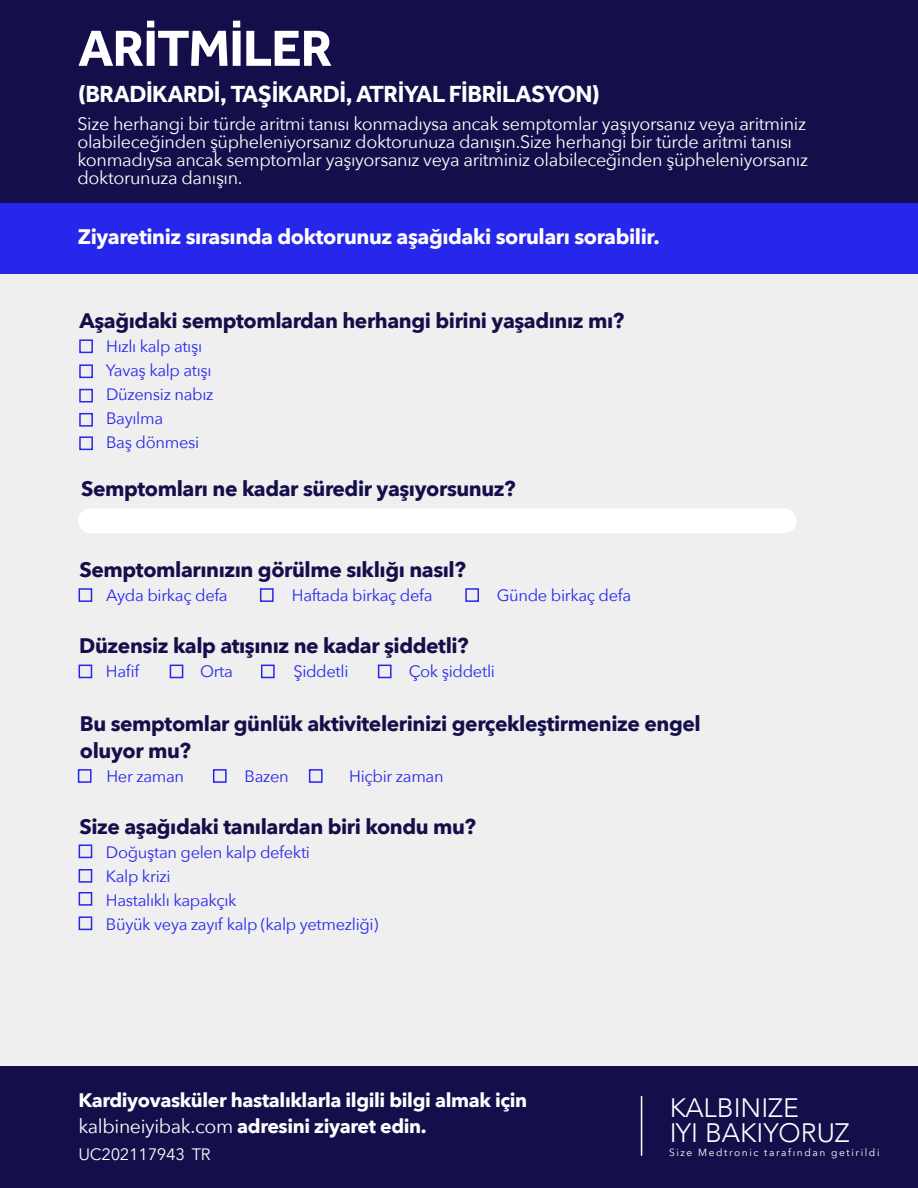
<style>
.page{position:relative;width:918px;height:1188px;background:#fff}
.page>*{position:absolute;margin:0;border:0;box-sizing:border-box;transform-origin:0 0}
.t1{font:700 52.5px "Effra";letter-spacing:-.02em;color:#fff}
.t2{font:300 26.7px/24.6px "Avenir";color:#fff}
.t3{font:700 24px "Effra";letter-spacing:-.02em;color:#fff}
.t4{font:700 21px/26.5px "Avenir Next";letter-spacing:-.02em;color:#140f4b}
.t5{font:700 21px "Avenir Next";letter-spacing:-.02em;color:#fff}
.t6{font:700 19.5px/26.5px "Avenir Next";letter-spacing:-.02em;color:#fff}
.t7{font:18px/18px "Avenir Next";letter-spacing:-.02em;color:#fff}
.t8{font:16.5px/24px "Avenir Next";letter-spacing:-.02em;color:#2727ec}
.t9{font:16.5px "Avenir Next";letter-spacing:-.02em;color:#fff}
.t10{font:10.2px "Avenir Next World";letter-spacing:.155em;color:#fff}
.s1{font-weight:400}
</style>
<div class="page">
<div style="left:0;top:273px;width:918px;height:794px;background:#efefef"></div>
<div style="left:0;top:1067px;width:918px;height:121px;background:#140f4b"></div>
<div style="left:0;top:203px;width:918px;height:71px;background:#2727ec"></div>
<div style="left:0;top:0;width:918px;height:203px;background:#140f4b"></div>
<div style="left:78px;top:508px;width:718px;height:25px;background:#fff;border-radius:12px"></div>
<div style="left:79px;top:339px;width:14px;height:14px;border:2px solid #2727ec"></div>
<div style="left:79px;top:389px;width:14px;height:13px;border:2px solid #2727ec"></div>
<div style="left:79px;top:413px;width:14px;height:14px;border:2px solid #2727ec"></div>
<div style="left:79px;top:436px;width:14px;height:14px;border:2px solid #2727ec"></div>
<div style="left:79px;top:364px;width:14px;height:14px;border:2px solid #2727ec"></div>
<div style="left:79px;top:844px;width:13px;height:14px;border:2px solid #2727ec"></div>
<div style="left:79px;top:892px;width:13px;height:14px;border:2px solid #2727ec"></div>
<div style="left:79px;top:916px;width:13px;height:14px;border:2px solid #2727ec"></div>
<div style="left:79px;top:869px;width:13px;height:14px;border:2px solid #2727ec"></div>
<div style="left:79px;top:588px;width:13px;height:14px;border:2px solid #2727ec"></div>
<div style="left:79px;top:665px;width:13px;height:13px;border:2px solid #2727ec"></div>
<div style="left:78px;top:769px;width:14px;height:14px;border:2px solid #2727ec"></div>
<div style="left:213px;top:769px;width:14px;height:14px;border:2px solid #2727ec"></div>
<div style="left:309px;top:769px;width:14px;height:14px;border:2px solid #2727ec"></div>
<div style="left:170px;top:665px;width:13px;height:13px;border:2px solid #2727ec"></div>
<div style="left:261px;top:665px;width:14px;height:13px;border:2px solid #2727ec"></div>
<div style="left:378px;top:665px;width:14px;height:13px;border:2px solid #2727ec"></div>
<div style="left:260px;top:588px;width:14px;height:14px;border:2px solid #2727ec"></div>
<div style="left:465px;top:588px;width:14px;height:14px;border:2px solid #2727ec"></div>
<hr style="left:641px;top:1096px;width:1px;height:60px;background:#fff">
<h1 class="t1" style="left:78px;top:17px;width:256px">ARİTMİLER</h1>
<h3 class="t3" style="left:78px;top:80px;width:523px">(BRADİKARDİ, TAŞİKARDİ, ATRİYAL FİBRİLASYON)</h3>
<p class="t7" style="left:77px;top:114px;width:732px">Size herhangi bir türde aritmi tanısı konmadıysa ancak semptomlar yaşıyorsanız veya aritminiz olabileceğinden şüpheleniyorsanız doktorunuza danışın.Size herhangi bir türde aritmi tanısı konmadıysa ancak semptomlar yaşıyorsanız veya aritminiz olabileceğinden şüpheleniyorsanız doktorunuza danışın.</p>
<p class="t5" style="left:78px;top:218px;width:583px">Ziyaretiniz sırasında doktorunuz aşağıdaki soruları sorabilir.</p>
<p class="t4" style="left:80px;top:307px;width:546px">Aşağıdaki semptomlardan herhangi birini yaşadınız mı?</p>
<p class="t8" style="left:106px;top:334px;width:109px">Hızlı kalp atışı<br>Yavaş kalp atışı<br>Düzensiz nabız<br>Bayılma<br>Baş dönmesi</p>
<p class="t4" style="left:81px;top:475px;width:436px">Semptomları ne kadar süredir yaşıyorsunuz?</p>
<p class="t4" style="left:80px;top:556px;width:388px">Semptomlarınızın görülme sıklığı nasıl?</p>
<p class="t8" style="left:106px;top:583px;width:123px">Ayda birkaç defa</p>
<p class="t8" style="left:292px;top:583px;width:142px">Haftada birkaç defa</p>
<p class="t8" style="left:497px;top:583px;width:136px">Günde birkaç defa</p>
<p class="t4" style="left:79px;top:632px;width:391px">Düzensiz kalp atışınız ne kadar şiddetli?</p>
<p class="t8" style="left:106px;top:658px;width:35px">Hafif</p>
<p class="t8" style="left:200px;top:658px;width:34px">Orta</p>
<p class="t8" style="left:293px;top:658px;width:57px">Şiddetli</p>
<p class="t8" style="left:409px;top:658px;width:88px">Çok şiddetli</p>
<p class="t4" style="left:80px;top:710px;width:622px">Bu semptomlar günlük aktivitelerinizi gerçekleştirmenize engel oluyor mu?</p>
<p class="t8" style="left:106px;top:763px;width:79px">Her zaman</p>
<p class="t8" style="left:245px;top:763px;width:46px">Bazen</p>
<p class="t8" style="left:349px;top:763px;width:96px">Hiçbir zaman</p>
<p class="t4" style="left:79px;top:813px;width:398px">Size aşağıdaki tanılardan biri kondu mu?</p>
<p class="t8" style="left:106px;top:839px;width:274px">Doğuştan gelen kalp defekti<br>Kalp krizi<br>Hastalıklı kapakçık<br>Büyük veya zayıf kalp (kalp yetmezliği)</p>
<p class="t6" style="left:79px;top:1086px;width:450px">Kardiyovasküler hastalıklarla ilgili bilgi almak için <span class="s1">kalbineiyibak.com</span> adresini ziyaret edin.</p>
<p class="t9" style="left:79px;top:1140px;width:134px">UC202117943 TR</p>
<h2 class="t2" style="left:669px;top:1096px;width:182px">KALBINIZE<br>IYI BAKIYORUZ</h2>
<p class="t10" style="left:669px;top:1145px;width:212px">Size Medtronic tarafından getirildi</p>
</div>
